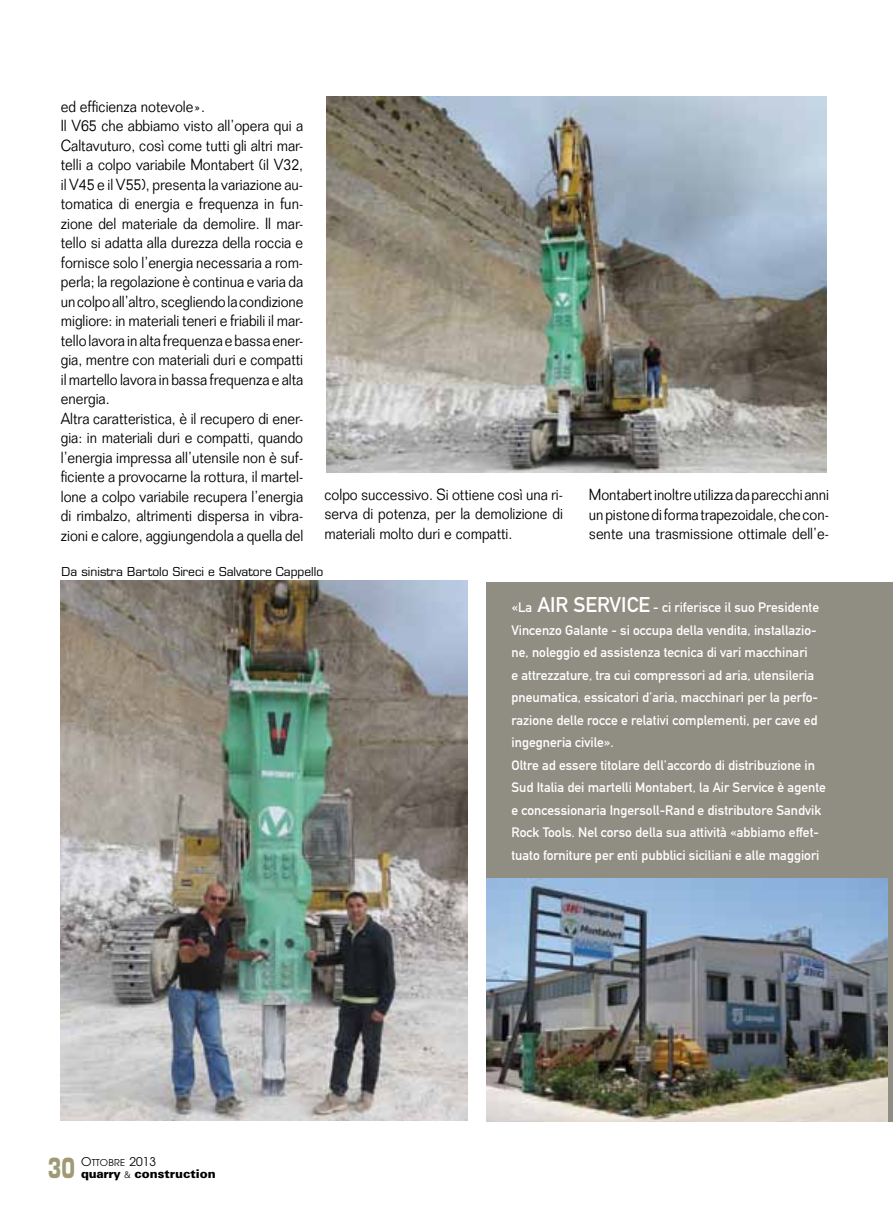
<style>
.page{position:relative;width:893px;height:1212px;background:#fff}
.page>*{position:absolute;margin:0;border:0;box-sizing:border-box;transform-origin:0 0}
.t1{font:700 27px "Eurostile";color:#a09a74;scale:.7 1}
.t2{font:300 15.75px/19.5px "Folio";color:#000;text-align:justify;scale:.9 1}
.t3{font:13.5px/22.5px "DIN Mittelschrift";color:#fff}
.t4{font:12px "Eurostile";color:#000}
.t5{font:900 12px "Univers";color:#000}
.t6{font:9.45px "Avant Garde";letter-spacing:.03em;color:#000}
.s1{font-size:12px}
.s2{font-weight:300;font-size:9px}
.s3{font-size:21px}
</style>
<div class="page">
<div style="left:487px;top:583px;width:406px;height:539px;background:#908e83"></div>
<img style="left:486px;top:879px;width:402px;height:243px">
<img style="left:61px;top:580px;width:406px;height:540px">
<img style="left:326px;top:96px;width:501px;height:376px">
<p class="t2" style="left:61px;top:96px;width:271px;text-align:left">ed efficienza notevole».<br>Il V65 che abbiamo visto all’opera qui a Caltavuturo, così come tutti gli altri mar&shy;telli a colpo variabile Montabert (il V32, il V45 e il V55), presenta la variazione au&shy;tomatica di energia e frequenza in fun&shy;zione del materiale da demolire. Il mar&shy;tello si adatta alla durezza della roccia e fornisce solo l’energia necessaria a rom&shy;perla; la regolazione è continua e varia da un colpo all’altro, scegliendo la condizione migliore: in materiali teneri e friabili il mar&shy;tello lavora in alta frequenza e bassa ener&shy;gia, mentre con materiali duri e compatti il martello lavora in bassa frequenza e alta energia.<br>Altra caratteristica, è il recupero di ener&shy;gia: in materiali duri e compatti, quando l’energia impressa all’utensile non è suf&shy;ficiente a provocarne la rottura, il martel&shy;lone a colpo variabile recupera l’energia di rimbalzo, altrimenti dispersa in vibra&shy;zioni e calore, aggiungendola a quella del</p>
<p class="t2" style="left:324px;top:485px;width:266px">colpo successivo. Si ottiene così una ri&shy;serva di potenza, per la demolizione di materiali molto duri e compatti.</p>
<p class="t2" style="left:589px;top:485px;width:268px">Montabert inoltre utilizza da parecchi anni un pistone di forma trapezoidale, che con&shy;sente una trasmissione ottimale dell’e-</p>
<p class="t4" style="left:62px;top:565px;width:263px">Da sinistra Bartolo Sireci e Salvatore Cappello</p>
<p class="t6" style="left:81px;top:1157px;width:77px"><span class="s1">O</span>TTOBRE <span class="s1">2013</span></p>
<h1 class="t1" style="left:48px;top:1151px;width:40px">30</h1>
<p class="t5" style="left:81px;top:1166px;width:136px">quarry <span class="s2">&amp;</span> construction</p>
<p class="t3" style="left:512px;top:596px;width:316px">«La <span class="s3">Air Service</span> - ci riferisce il suo Presidente Vincenzo Galante - si occupa della vendita, installazio&shy;ne, noleggio ed assistenza tecnica di vari macchinari<br>e attrezzature, tra cui compressori ad aria, utensileria pneumatica, essicatori d’aria, macchinari per la perfo&shy;razione delle rocce e relativi complementi, per cave ed ingegneria civile».<br>Oltre ad essere titolare dell’accordo di distribuzione in Sud Italia dei martelli Montabert, la Air Service è agente e concessionaria Ingersoll-Rand e distributore Sandvik rock tools. Nel corso della sua attività «abbiamo effet&shy;tuato forniture per enti pubblici siciliani e alle maggiori</p>
</div>
